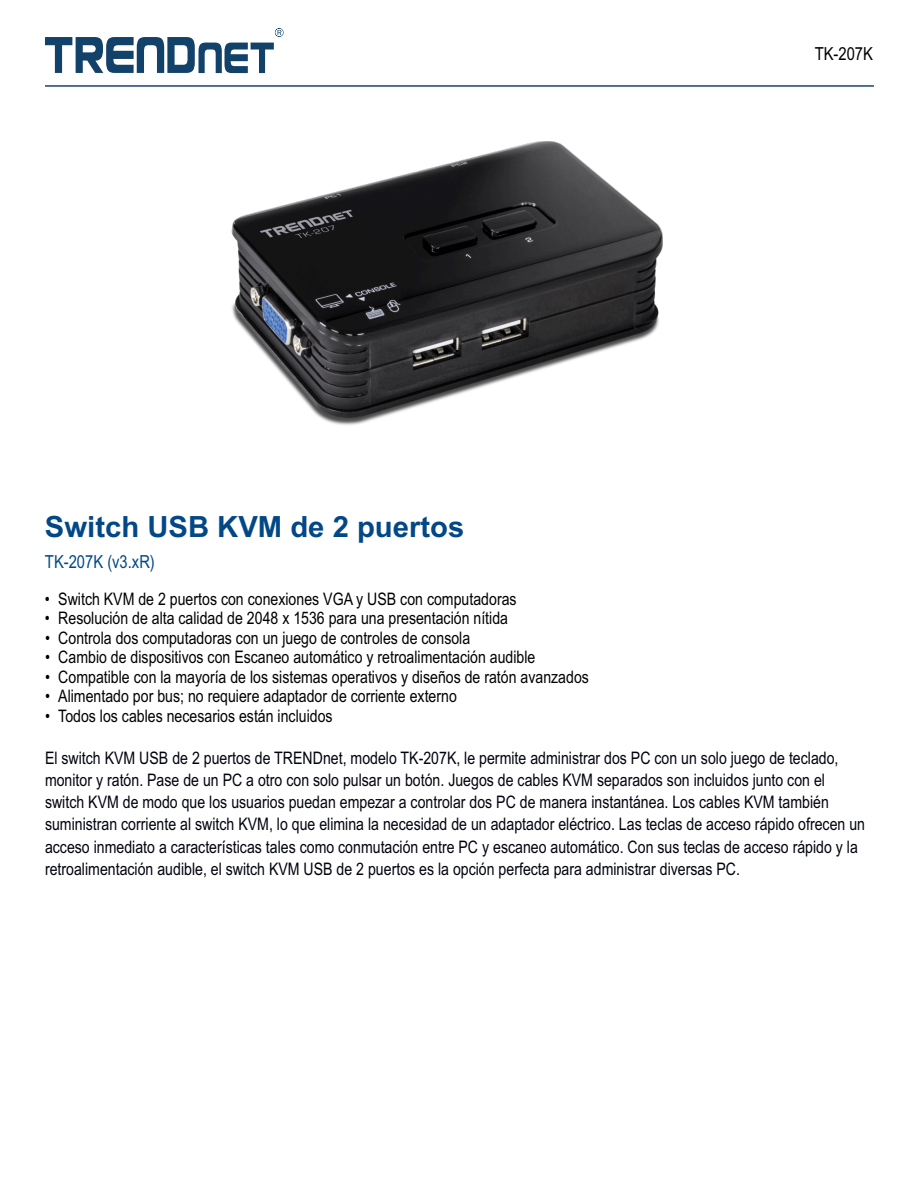
<style>
.page{position:relative;width:918px;height:1188px;background:#fff}
.page>*{position:absolute;margin:0;border:0;box-sizing:border-box;transform-origin:0 0}
.t1{font:700 29.25px "Arial";color:#034886}
.t2{font:18px "Arial Narrow";color:#034886}
.t3{font:18px "Arial Narrow";color:#000}
.t4{font:17.25px/22.2px "Arial Narrow";color:#00030e}
.t5{font:17.25px "Arial Narrow";color:#000}
</style>
<div class="page">
<svg style="left:45px;top:28px;width:239px;height:45px"></svg>
<hr style="left:45px;top:85px;width:829px;height:2px;background:#32537d">
<img style="left:231px;top:141px;width:431px;height:284px">
<p class="t3" style="left:815px;top:47px;width:60px">TK-207K</p>
<h1 class="t1" style="left:45px;top:516px;width:421px">Switch USB KVM de 2 puertos</h1>
<p class="t2" style="left:45px;top:555px;width:111px">TK-207K (v3.xR)</p>
<p class="t5" style="left:45px;top:592px;width:473px">• Switch KVM de 2 puertos con conexiones VGA y USB con computadoras</p>
<p class="t5" style="left:45px;top:612px;width:465px">• Resolución de alta calidad de 2048 x 1536 para una presentación nítida</p>
<p class="t5" style="left:45px;top:631px;width:427px">• Controla dos computadoras con un juego de controles de consola</p>
<p class="t5" style="left:45px;top:651px;width:492px">• Cambio de dispositivos con Escaneo automático y retroalimentación audible</p>
<p class="t5" style="left:45px;top:670px;width:545px">• Compatible con la mayoría de los sistemas operativos y diseños de ratón avanzados</p>
<p class="t5" style="left:45px;top:690px;width:413px">• Alimentado por bus; no requiere adaptador de corriente externo</p>
<p class="t5" style="left:45px;top:709px;width:289px">• Todos los cables necesarios están incluidos</p>
<p class="t4" style="left:45px;top:748px;width:822px">El switch KVM USB de 2 puertos de TRENDnet, modelo TK-207K, le permite administrar dos PC con un solo juego de teclado, monitor y ratón. Pase de un PC a otro con solo pulsar un botón. Juegos de cables KVM separados son incluidos junto con el switch KVM de modo que los usuarios puedan empezar a controlar dos PC de manera instantánea. Los cables KVM también suministran corriente al switch KVM, lo que elimina la necesidad de un adaptador eléctrico. Las teclas de acceso rápido ofrecen un acceso inmediato a características tales como conmutación entre PC y escaneo automático. Con sus teclas de acceso rápido y la retroalimentación audible, el switch KVM USB de 2 puertos es la opción perfecta para administrar diversas PC.</p>
</div>
